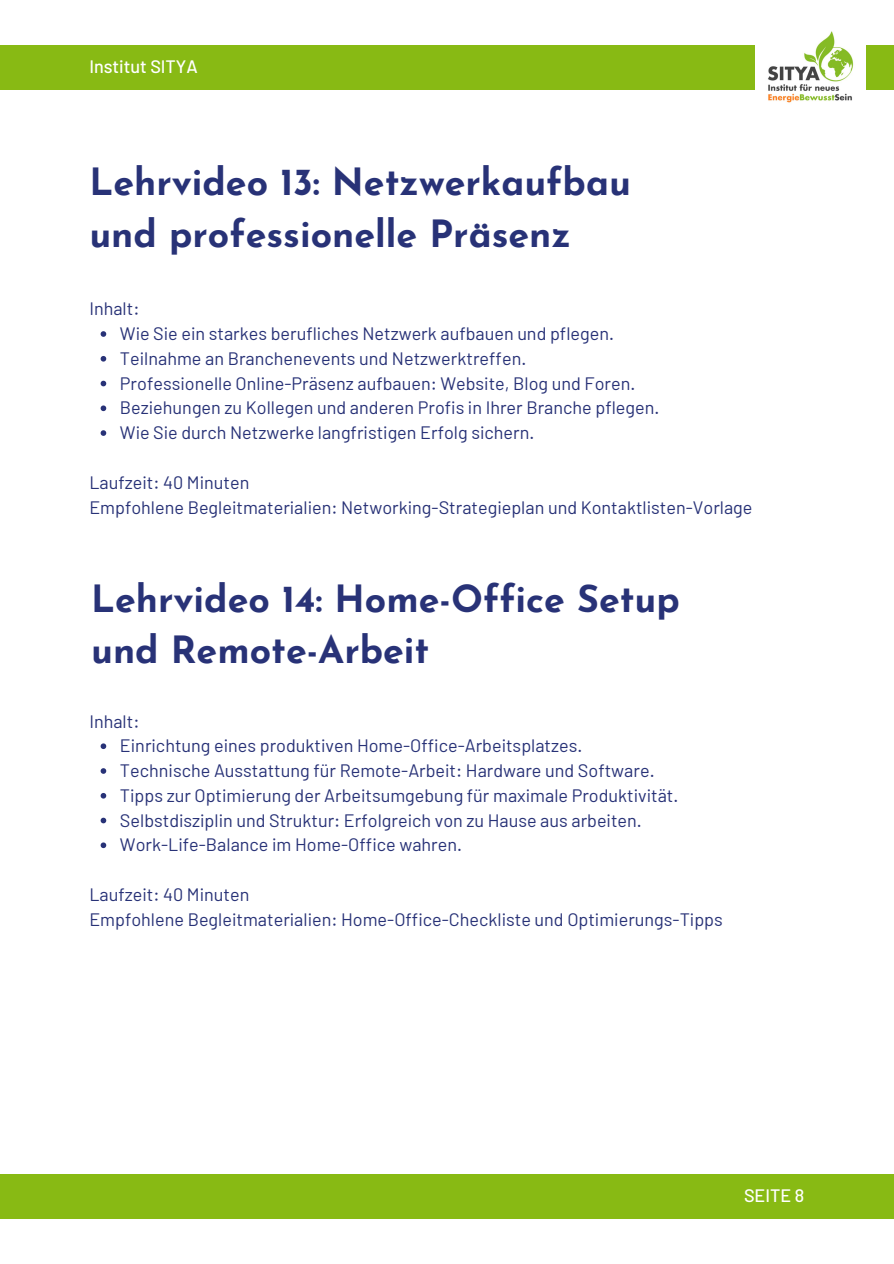
<style>
.page{position:relative;width:894px;height:1264px;background:#fff}
.page>*{position:absolute;margin:0;border:0;box-sizing:border-box;transform-origin:0 0}
.t1{font:700 37.5px/51.8px "Josefin Sans";color:#283277}
.t2{font:18px "Barlow";color:#283277}
.t3{font:500 18px "Barlow";color:#fff}
</style>
<div class="page">
<div style="left:0;top:45px;width:893px;height:44px;background:#88ba14"></div>
<div style="left:0;top:1174px;width:893px;height:44px;background:#88ba14"></div>
<img style="left:754px;top:31px;width:111px;height:72px">
<svg style="left:101px;top:331px;width:5px;height:6px"></svg>
<svg style="left:101px;top:356px;width:5px;height:5px"></svg>
<svg style="left:101px;top:381px;width:5px;height:5px"></svg>
<svg style="left:101px;top:405px;width:5px;height:6px"></svg>
<svg style="left:101px;top:430px;width:5px;height:6px"></svg>
<svg style="left:101px;top:743px;width:5px;height:6px"></svg>
<svg style="left:101px;top:768px;width:5px;height:5px"></svg>
<svg style="left:101px;top:793px;width:5px;height:5px"></svg>
<svg style="left:101px;top:817px;width:5px;height:6px"></svg>
<svg style="left:101px;top:842px;width:5px;height:6px"></svg>
<h3 class="t3" style="left:89px;top:55px;width:110px">Institut SITYA</h3>
<p class="t1" style="left:89px;top:160px;width:543px">Lehrvideo 13: Netzwerkaufbau und professionelle Präsenz</p>
<p class="t2" style="left:89px;top:297px;width:52px">Inhalt:</p>
<p class="t2" style="left:120px;top:322px;width:495px">Wie Sie ein starkes berufliches Netzwerk aufbauen und pflegen.</p>
<p class="t2" style="left:120px;top:347px;width:407px">Teilnahme an Branchenevents und Netzwerktreffen.</p>
<p class="t2" style="left:120px;top:372px;width:517px">Professionelle Online-Präsenz aufbauen: Website, Blog und Foren.</p>
<p class="t2" style="left:120px;top:396px;width:541px">Beziehungen zu Kollegen und anderen Profis in Ihrer Branche pflegen.</p>
<p class="t2" style="left:120px;top:421px;width:416px">Wie Sie durch Netzwerke langfristigen Erfolg sichern.</p>
<p class="t2" style="left:89px;top:471px;width:161px">Laufzeit: 40 Minuten</p>
<h1 class="t2" style="left:89px;top:495px;width:664px">Empfohlene Begleitmaterialien: Networking-Strategieplan und Kontaktlisten-Vorlage</h1>
<p class="t1" style="left:91px;top:576px;width:590px">Lehrvideo 14: Home-Office Setup und Remote-Arbeit</p>
<p class="t2" style="left:89px;top:709px;width:52px">Inhalt:</p>
<p class="t2" style="left:120px;top:734px;width:464px">Einrichtung eines produktiven Home-Office-Arbeitsplatzes.</p>
<p class="t2" style="left:120px;top:759px;width:536px">Technische Ausstattung für Remote-Arbeit: Hardware und Software.</p>
<p class="t2" style="left:120px;top:784px;width:560px">Tipps zur Optimierung der Arbeitsumgebung für maximale Produktivität.</p>
<p class="t2" style="left:120px;top:808px;width:523px">Selbstdisziplin und Struktur: Erfolgreich von zu Hause aus arbeiten.</p>
<p class="t2" style="left:120px;top:833px;width:343px">Work-Life-Balance im Home-Office wahren.</p>
<p class="t2" style="left:89px;top:883px;width:161px">Laufzeit: 40 Minuten</p>
<h2 class="t2" style="left:89px;top:907px;width:634px">Empfohlene Begleitmaterialien: Home-Office-Checkliste und Optimierungs-Tipps</h2>
<h1 class="t3" style="left:743px;top:1183px;width:62px">SEITE 8</h1>
</div>
